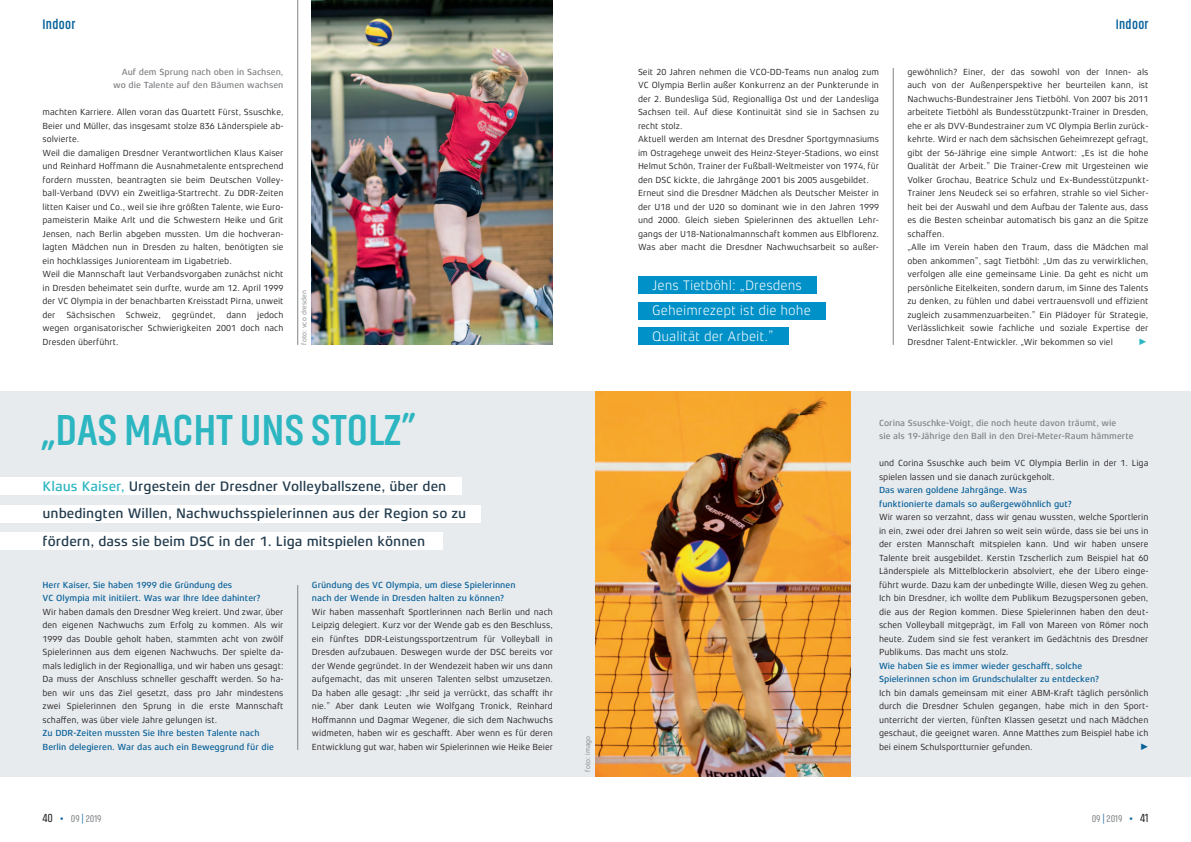
<style>
.page{position:relative;width:1191px;height:842px;background:#fff}
.page>*{position:absolute;margin:0;border:0;box-sizing:border-box;transform-origin:0 0}
.t1{font:700 44px "Akhand";color:#2cb6c1}
.t2{font:500 14px "Xenois Sans Pro";color:#233c4e}
.t3{font:300 14px "Xenois Sans Pro";color:#fff}
.t4{font:700 14px "Akhand";letter-spacing:.025em;color:#09619a;scale:.95 1}
.t5{font:10px "Akhand";color:#808285}
.t6{font:9px/13.5px "Xenois Sans Pro";color:#231f20}
.t7{font:500 9px/13.5px "Xenois Sans Pro";color:#09619a}
.t8{font:500 9px/13.5px "Xenois Sans Pro";color:#808285;text-align:right}
.t9{font:9px "Mathematical Pi Six";color:#2cb6c1}
.t10{font:9px "Mathematical Pi Six";color:#09619a}
.t11{font:7px "Xenois Sans Pro";color:#808285}
.s1{color:#2cb6c1}
.s2{font-size:12px;color:#231f20}
.s3{font-size:16px;color:#09619a}
.s4{color:#09619a}
</style>
<div class="page">
<div style="left:0;top:391px;width:1190px;height:386px;background:#e8ebed"></div>
<div style="left:0;top:478px;width:462px;height:17px;background:#fff"></div>
<div style="left:0;top:533px;width:443px;height:17px;background:#fff"></div>
<div style="left:0;top:505px;width:480px;height:17px;background:#fff"></div>
<div style="left:638px;top:277px;width:178px;height:17px;background:#0091c8"></div>
<div style="left:638px;top:328px;width:151px;height:17px;background:#0091c8"></div>
<div style="left:638px;top:302px;width:187px;height:17px;background:#0091c8"></div>
<img style="left:312px;top:0;width:241px;height:345px">
<img style="left:595px;top:391px;width:255px;height:386px">
<hr style="left:893px;top:68px;width:1px;height:277px;background:#808285">
<hr style="left:297px;top:585px;width:1px;height:165px;background:#808285">
<hr style="left:297px;top:0;width:1px;height:345px;background:#808285">
<h2 class="t4" style="left:43px;top:19px;width:36px">Indoor</h2>
<p class="t8" style="left:113px;top:66px;width:172px">Auf dem Sprung nach oben in Sachsen, wo die Talente auf den Bäumen wachsen</p>
<p class="t6" style="left:43px;top:106px;width:242px">machten Karriere. Allen voran das Quartett Fürst, Ssuschke, Beier und Müller, das insgesamt stolze 836 Länderspiele ab&shy;solvierte.<br>Weil die damaligen Dresdner Verantwortlichen Klaus Kaiser und Reinhard Hoffmann die Ausnahmetalente entsprechend fordern mussten, beantragten sie beim Deutschen Volley&shy;ball-Verband (DVV) ein Zweitliga-Startrecht. Zu DDR-Zeiten litten Kaiser und Co., weil sie ihre größten Talente, wie Euro&shy;pameisterin Maike Arlt und die Schwestern Heike und Grit Jensen, nach Berlin abgeben mussten. Um die hochveran&shy;lagten Mädchen nun in Dresden zu halten, benötigten sie ein hochklassiges Juniorenteam im Ligabetrieb.<br>Weil die Mannschaft laut Verbandsvorgaben zunächst nicht in Dresden beheimatet sein durfte, wurde am 12. April 1999 der VC Olympia in der benachbarten Kreisstadt Pirna, unweit der Sächsischen Schweiz, gegründet, dann jedoch wegen organisatorischer Schwierigkeiten 2001 doch nach Dresden überführt.</p>
<p class="t11" style="left:301px;top:345px;width:56px;rotate:-90deg">foto: vco dresden</p>
<h1 class="t1" style="left:41px;top:413px;width:377px">„DAS MACHT UNS STOLZ”</h1>
<h2 class="t2" style="left:43px;top:480px;width:405px"><span class="s1">Klaus Kaiser,</span> Urgestein der Dresdner Volleyballszene, über den</h2>
<h2 class="t2" style="left:43px;top:508px;width:425px">unbedingten Willen, Nachwuchsspielerinnen aus der Region so zu</h2>
<h2 class="t2" style="left:43px;top:536px;width:384px">fördern, dass sie beim DSC in der 1. Liga mitspielen können</h2>
<p class="t7" style="left:43px;top:579px;width:219px">Herr Kaiser, Sie haben 1999 die Gründung des<br>VC Olympia mit initiiert. Was war Ihre Idee dahinter?</p>
<p class="t6" style="left:43px;top:606px;width:242px;text-align:justify">Wir haben damals den Dresdner Weg kreiert. Und zwar, über den eigenen Nachwuchs zum Erfolg zu kommen. Als wir 1999 das Double geholt haben, stammten acht von zwölf Spielerinnen aus dem eigenen Nachwuchs. Der spielte da&shy;mals lediglich in der Regionalliga, und wir haben uns gesagt:<br>Da muss der Anschluss schneller geschafft werden. So ha&shy;ben wir uns das Ziel gesetzt, dass pro Jahr mindestens zwei Spielerinnen den Sprung in die erste Mannschaft schaffen, was über viele Jahre gelungen ist.</p>
<p class="t7" style="left:43px;top:727px;width:233px">Zu DDR-Zeiten mussten Sie Ihre besten Talente nach<br>Berlin delegieren. War das auch ein Beweggrund für die</p>
<p class="t5" style="left:43px;top:812px;width:60px"><span class="s2">40</span> <span class="s3">•</span> 09 <span class="s4">|</span> 2019</p>
<p class="t7" style="left:312px;top:579px;width:205px">Gründung des VC Olympia, um diese Spielerinnen nach der Wende in Dresden halten zu können?</p>
<p class="t6" style="left:312px;top:606px;width:242px;text-align:justify">Wir haben massenhaft Sportlerinnen nach Berlin und nach Leipzig delegiert. Kurz vor der Wende gab es den Beschluss, ein fünftes DDR-Leistungssportzentrum für Volleyball in Dresden aufzubauen. Deswegen wurde der DSC bereits vor der Wende gegründet. In der Wendezeit haben wir uns dann aufgemacht, das mit unseren Talenten selbst umzusetzen.<br>Da haben alle gesagt: „Ihr seid ja verrückt, das schafft ihr nie.” Aber dank Leuten wie Wolfgang Tronick, Reinhard Hoffmannn und Dagmar Wegener, die sich dem Nachwuchs widmeten, haben wir es geschafft. Aber wenn es für deren Entwicklung gut war, haben wir Spielerinnen wie Heike Beier</p>
<p class="t11" style="left:585px;top:772px;width:37px;rotate:-90deg">foto: imago</p>
<h2 class="t4" style="left:1115px;top:19px;width:36px">Indoor</h2>
<p class="t6" style="left:638px;top:66px;width:242px">Seit 20 Jahren nehmen die VCO-DD-Teams nun analog zum VC Olympia Berlin außer Konkurrenz an der Punkterunde in der 2. Bundesliga Süd, Regionalliga Ost und der Landesliga Sachsen teil. Auf diese Kontinuität sind sie in Sachsen zu recht stolz.<br>Aktuell werden am Internat des Dresdner Sportgymnasiums im Ostragehege unweit des Heinz-Steyer-Stadions, wo einst Helmut Schön, Trainer der Fußball-Weltmeister von 1974, für den DSC kickte, die Jahrgänge 2001 bis 2005 ausgebildet.<br>Erneut sind die Dresdner Mädchen als Deutscher Meister in der U18 und der U20 so dominant wie in den Jahren 1999 und 2000. Gleich sieben Spielerinnen des aktuellen Lehr&shy;gangs der U18-Nationalmannschaft kommen aus Elbflorenz.<br>Was aber macht die Dresdner Nachwuchsarbeit so außer-</p>
<p class="t6" style="left:907px;top:66px;width:243px">gewöhnlich? Einer, der das sowohl von der Innen- als auch von der Außenperspektive her beurteilen kann, ist Nachwuchs-Bundestrainer Jens Tietböhl. Von 2007 bis 2011 arbeitete Tietböhl als Bundesstützpunkt-Trainer in Dresden, ehe er als DVV-Bundestrainer zum VC Olympia Berlin zurück&shy;kehrte. Wird er nach dem sächsischen Geheimrezept gefragt, gibt der 56-Jährige eine simple Antwort: „Es ist die hohe Qualität der Arbeit.” Die Trainer-Crew mit Urgesteinen wie Volker Grochau, Beatrice Schulz und Ex-Bundesstützpunkt-Trainer Jens Neudeck sei so erfahren, strahle so viel Sicher&shy;heit bei der Auswahl und dem Aufbau der Talente aus, dass es die Besten scheinbar automatisch bis ganz an die Spitze schaffen.<br>„Alle im Verein haben den Traum, dass die Mädchen mal oben ankommen”, sagt Tietböhl: „Um das zu verwirklichen, verfolgen alle eine gemeinsame Linie. Da geht es nicht um persönliche Eitelkeiten, sondern darum, im Sinne des Talents zu denken, zu fühlen und dabei vertrauensvoll und effizient zugleich zusammenzuarbeiten.” Ein Plädoyer für Strategie, Verlässlichkeit sowie fachliche und soziale Expertise der Dresdner Talent-Entwickler. „Wir bekommen so viel</p>
<h2 class="t3" style="left:652px;top:280px;width:151px">Jens Tietböhl: „Dresdens</h2>
<h2 class="t3" style="left:652px;top:331px;width:123px">Qualität der Arbeit.”</h2>
<h2 class="t3" style="left:652px;top:305px;width:160px">Geheimrezept ist die hohe</h2>
<p class="t9" style="left:1139px;top:338px;width:9px">-</p>
<p class="t8" style="left:879px;top:417px;width:256px;text-align:left">Corina Ssuschke-Voigt, die noch heute davon träumt, wie<br>sie als 19-Jährige den Ball in den Drei-Meter-Raum hämmerte</p>
<p class="t6" style="left:879px;top:457px;width:271px">und Corina Ssuschke auch beim VC Olympia Berlin in der 1. Liga spielen lassen und sie danach zurückgeholt.</p>
<p class="t7" style="left:879px;top:484px;width:194px">Das waren goldene Jahrgänge. Was funktionierte damals so außergewöhnlich gut?</p>
<p class="t6" style="left:879px;top:511px;width:271px;text-align:justify">Wir waren so verzahnt, dass wir genau wussten, welche Sportlerin in ein, zwei oder drei Jahren so weit sein würde, dass sie bei uns in der ersten Mannschaft mitspielen kann. Und wir haben unsere Talente breit ausgebildet. Kerstin Tzscherlich zum Beispiel hat 60<br>Länderspiele als Mittelblockerin absolviert, ehe der Libero einge&shy;führt wurde. Dazu kam der unbedingte Wille, diesen Weg zu gehen.<br>Ich bin Dresdner, ich wollte dem Publikum Bezugspersonen geben, die aus der Region kommen. Diese Spielerinnen haben den deut&shy;schen Volleyball mitgeprägt, im Fall von Mareen von Römer noch heute. Zudem sind sie fest verankert im Gedächtnis des Dresdner Publikums. Das macht uns stolz.</p>
<p class="t7" style="left:879px;top:660px;width:222px">Wie haben Sie es immer wieder geschafft, solche<br>Spielerinnen schon im Grundschulalter zu entdecken?</p>
<p class="t6" style="left:879px;top:687px;width:271px;text-align:justify">Ich bin damals gemeinsam mit einer ABM-Kraft täglich persönlich durch die Dresdner Schulen gegangen, habe mich in den Sport&shy;unterricht der vierten, fünften Klassen gesetzt und nach Mädchen geschaut, die geeignet waren. Anne Matthes zum Beispiel habe ich bei einem Schulsportturnier gefunden.</p>
<p class="t10" style="left:1141px;top:743px;width:9px">-</p>
<p class="t5" style="left:1091px;top:812px;width:58px">09 <span class="s4">|</span> 2019 <span class="s3">•</span> <span class="s2">41</span></p>
</div>
